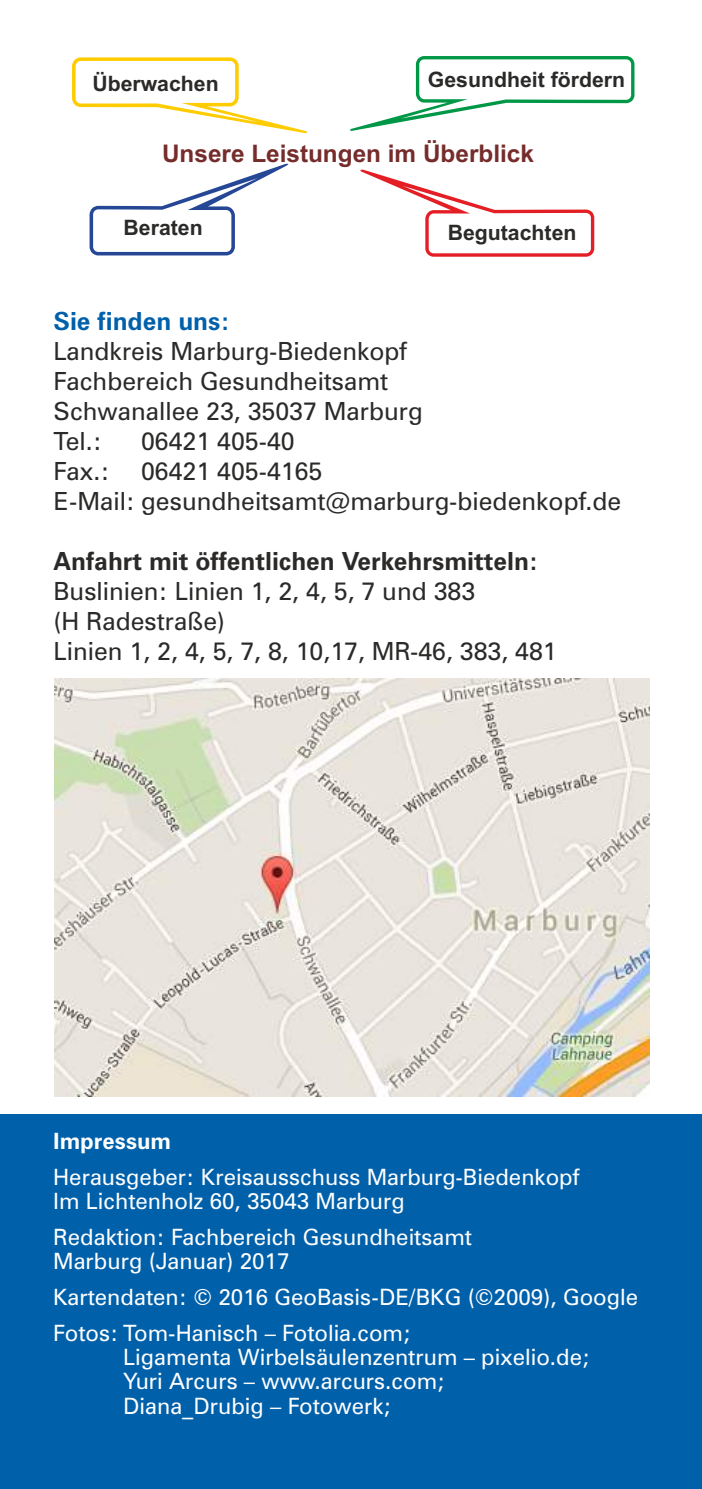
<style>
.page{position:relative;width:702px;height:1489px;background:#fff}
.page>*{position:absolute;margin:0;border:0;box-sizing:border-box;transform-origin:0 0}
.t1{font:25px/30px "Zurich BT";color:#2b2a29}
.t2{font:700 25px "Zurich BT";color:#2b2a29}
.t3{font:700 25px "Zurich BT";color:#0060aa}
.t4{font:700 24.25px "Arial";color:#752c2b}
.t5{font:22.5px/24.2px "Zurich BT";color:#fefefe}
.t6{font:700 22.5px "Zurich BT";color:#fefefe}
.t7{font:700 21.25px "Arial";color:#2b2a29}
</style>
<div class="page">
<div style="left:0;top:1114px;width:702px;height:374px;background:#0060aa"></div>
<img style="left:54px;top:678px;width:595px;height:418px">
<svg style="left:72px;top:57px;width:235px;height:77px"></svg>
<svg style="left:90px;top:163px;width:199px;height:92px"></svg>
<svg style="left:350px;top:56px;width:284px;height:75px"></svg>
<svg style="left:360px;top:169px;width:234px;height:88px"></svg>
<p class="t7" style="left:92px;top:76px;width:128px">Überwachen</p>
<p class="t7" style="left:428px;top:71px;width:199px">Gesundheit fördern</p>
<p class="t4" style="left:162px;top:145px;width:373px">Unsere Leistungen im Überblick</p>
<p class="t7" style="left:124px;top:220px;width:81px">Beraten</p>
<p class="t7" style="left:447px;top:224px;width:130px">Begutachten</p>
<p class="t3" style="left:54px;top:311px;width:178px">Sie finden uns:</p>
<p class="t1" style="left:54px;top:339px;width:371px">Landkreis Marburg-Biedenkopf<br>Fachbereich Gesundheitsamt<br>Schwanallee 23, 35037 Marburg<br>Tel.:</p>
<p class="t1" style="left:141px;top:428px;width:155px">06421 405-40</p>
<p class="t1" style="left:54px;top:458px;width:57px">Fax.:</p>
<p class="t1" style="left:54px;top:458px;width:569px;text-indent:87px">06421 405-4165<br>E-Mail: gesundheitsamt@marburg-biedenkopf.de</p>
<p class="t2" style="left:54px;top:551px;width:486px">Anfahrt mit öffentlichen Verkehrsmitteln:</p>
<p class="t1" style="left:54px;top:578px;width:504px">Buslinien: Linien 1, 2, 4, 5, 7 und 383<br>(H Radestraße)<br>Linien 1, 2, 4, 5, 7, 8, 10,17, MR-46, 383, 481</p>
<p class="t6" style="left:53px;top:1131px;width:119px">Impressum</p>
<p class="t5" style="left:53px;top:1166px;width:528px">Herausgeber: Kreisausschuss Marburg-Biedenkopf<br>Im Lichtenholz 60, 35043 Marburg</p>
<p class="t5" style="left:53px;top:1226px;width:420px">Redaktion: Fachbereich Gesundheitsamt<br>Marburg (Januar) 2017</p>
<p class="t5" style="left:53px;top:1281px;width:586px;line-height:35.8px">Kartendaten: © 2016 GeoBasis-DE/BKG (©2009), Google<br>Fotos: Tom-Hanisch – Fotolia.com;</p>
<p class="t5" style="left:123px;top:1346px;width:468px">Ligamenta Wirbelsäulenzentrum – pixelio.de;<br>Yuri Arcurs – www.arcurs.com;<br>Diana_Drubig – Fotowerk;</p>
</div>
